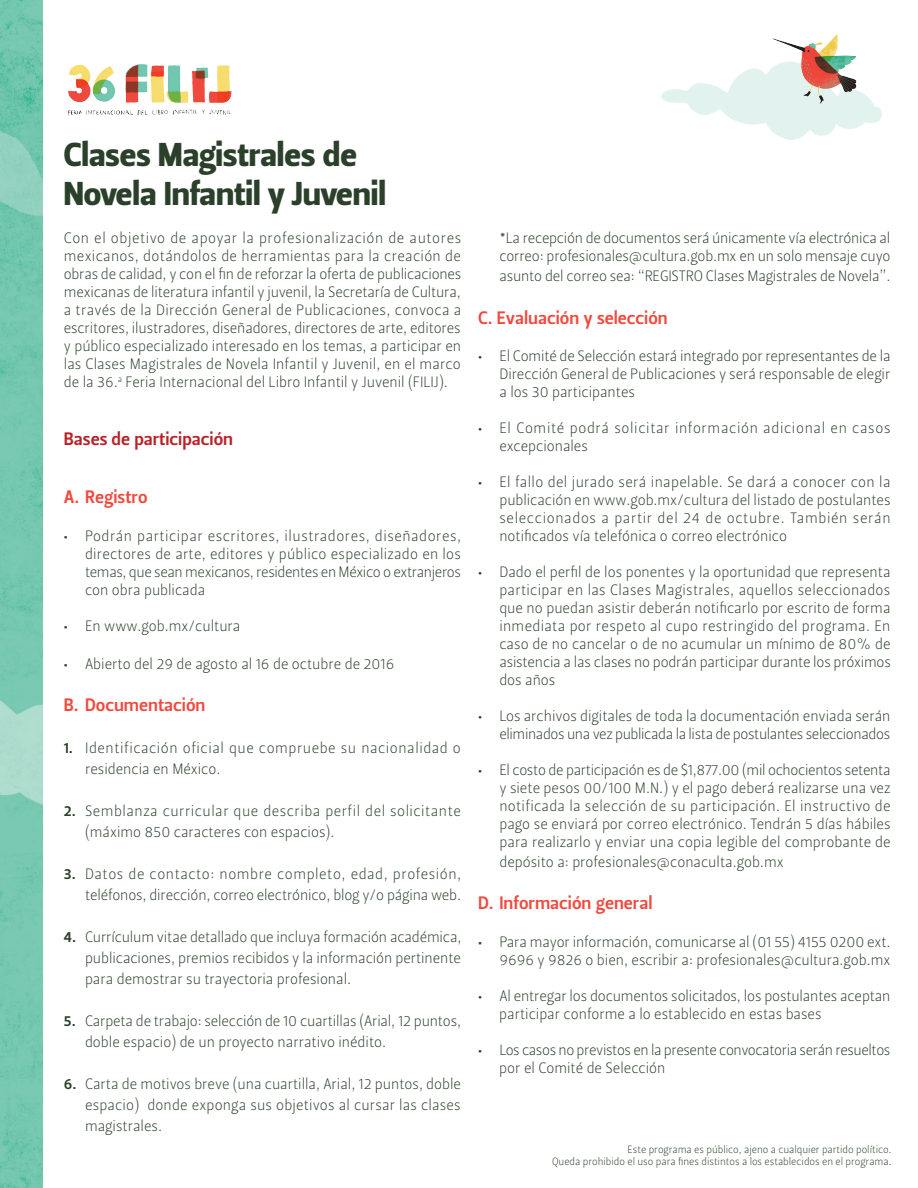
<style>
.page{position:relative;width:918px;height:1188px;background:#fff}
.page>*{position:absolute;margin:0;border:0;box-sizing:border-box;transform-origin:0 0}
.t1{font:33px/39.2px "Leitura Sans Grot 4";color:#2b402b}
.t2{font:18px "Leitura Sans Grot 3";color:#f04a3f}
.t3{font:18px "Leitura Sans Grot 3";color:#bb2025}
.t4{font:15px/18px "Leitura Sans Grot 1";color:#2b402b;text-align:justify}
.t5{font:15px/18px "Leitura Sans Grot 1";letter-spacing:-.025em;color:#2b402b;text-align:right}
.t6{font:15px/21px "Leitura Sans Grot 1";letter-spacing:.035em;color:#2b402b}
.t7{font:15px/18px "Leitura Sans Grot 1";letter-spacing:.045em;color:#2b402b}
.t8{font:10.5px/12.6px "Leitura Sans Grot 1";color:#2b402b;text-align:right}
.s1{font-family:"Leitura Sans Grot 3"}
</style>
<div class="page">
<img style="left:661px;top:68px;width:221px;height:72px">
<img style="left:769px;top:34px;width:94px;height:78px">
<img style="left:68px;top:64px;width:164px;height:36px">
<img style="left:68px;top:100px;width:164px;height:16px">
<img style="left:0;top:0;width:43px;height:1188px">
<h1 class="t1" style="left:64px;top:136px;width:324px">Clases Magistrales de<br>Novela Infantil y Juvenil</h1>
<p class="t4" style="left:64px;top:229px;width:399px">Con el objetivo de apoyar la profesionalización de autores mexicanos, dotándolos de herramientas para la creación de obras de calidad, y con el fin de reforzar la oferta de publicaciones mexicanas de literatura infantil y juvenil, la Secretaría de Cultura, a través de la Dirección General de Publicaciones, convoca a escritores, ilustradores, diseñadores, directores de arte, editores y público especializado interesado en los temas, a participar en las Clases Magistrales de Novela Infantil y Juvenil, en el marco de la 36.<sup>a</sup> Feria Internacional del Libro Infantil y Juvenil (FILIJ).</p>
<p class="t3" style="left:64px;top:428px;width:171px">Bases de participación</p>
<p class="t2" style="left:64px;top:486px;width:85px">A. Registro</p>
<p class="t4" style="left:85px;top:527px;width:378px;text-indent:-21px">• Podrán participar escritores, ilustradores, diseñadores, directores de arte, editores y público especializado en los temas, que sean mexicanos, residentes en México o extranjeros con obra publicada</p>
<p class="t4" style="left:64px;top:617px;width:178px">• En www.gob.mx/cultura</p>
<p class="t4" style="left:64px;top:655px;width:332px">• Abierto del 29 de agosto al 16 de octubre de 2016</p>
<p class="t2" style="left:64px;top:694px;width:143px">B. Documentación</p>
<p class="t6" style="left:85px;top:737px;width:377px;text-indent:-21px"><span class="s1">1.</span> Identificación oficial que compruebe su nacionalidad o residencia en México.</p>
<p class="t6" style="left:85px;top:800px;width:377px;text-indent:-21px"><span class="s1">2.</span> Semblanza curricular que describa perfil del solicitante (máximo 850 caracteres con espacios).</p>
<p class="t4" style="left:64px;top:863px;width:399px;line-height:21px;text-align:right"><span class="s1">3.</span> Datos de contacto: nombre completo, edad, profesión, teléfonos, dirección, correo electrónico, blog y/o página web.</p>
<p class="t4" style="left:85px;top:926px;width:378px;line-height:21px;text-indent:-21px"><span class="s1">4.</span> Currículum vitae detallado que incluya formación académica, publicaciones, premios recibidos y la información pertinente para demostrar su trayectoria profesional.</p>
<p class="t4" style="left:85px;top:1010px;width:378px;line-height:21px;text-indent:-21px"><span class="s1">5.</span> Carpeta de trabajo: selección de 10 cuartillas (Arial, 12 puntos, doble espacio) de un proyecto narrativo inédito.</p>
<p class="t4" style="left:85px;top:1073px;width:378px;line-height:21px;text-indent:-21px"><span class="s1">6.</span> Carta de motivos breve (una cuartilla, Arial, 12 puntos, doble espacio) donde exponga sus objetivos al cursar las clases magistrales.</p>
<p class="t4" style="left:499px;top:229px;width:393px">*La recepción de documentos será únicamente vía electrónica al correo: profesionales@cultura.gob.mx en un solo mensaje cuyo</p>
<p class="t4" style="left:499px;top:267px;width:393px">asunto del correo sea: “REGISTRO Clases Magistrales de Novela”.</p>
<p class="t2" style="left:478px;top:307px;width:191px">C. Evaluación y selección</p>
<p class="t4" style="left:499px;top:348px;width:393px;text-indent:-21px">• El Comité de Selección estará integrado por representantes de la Dirección General de Publicaciones y será responsable de elegir a los 30 participantes</p>
<p class="t7" style="left:499px;top:420px;width:393px;text-indent:-21px">• El Comité podrá solicitar información adicional en casos excepcionales</p>
<p class="t4" style="left:499px;top:474px;width:393px;text-indent:-21px">• El fallo del jurado será inapelable. Se dará a conocer con la publicación en www.gob.mx/cultura del listado de postulantes seleccionados a partir del 24 de octubre. También serán notificados vía telefónica o correo electrónico</p>
<p class="t4" style="left:499px;top:564px;width:393px;text-indent:-21px">• Dado el perfil de los ponentes y la oportunidad que representa participar en las Clases Magistrales, aquellos seleccionados que no puedan asistir deberán notificarlo por escrito de forma inmediata por respeto al cupo restringido del programa. En caso de no cancelar o de no acumular un mínimo de 80% de asistencia a las clases no podrán participar durante los próximos dos años</p>
<p class="t5" style="left:478px;top:708px;width:414px">• Los archivos digitales de toda la documentación enviada serán eliminados una vez publicada la lista de postulantes seleccionados</p>
<p class="t4" style="left:499px;top:762px;width:393px;text-indent:-21px">• El costo de participación es de $1,877.00 (mil ochocientos setenta y siete pesos 00/100 M.N.) y el pago deberá realizarse una vez notificada la selección de su participación. El instructivo de pago se enviará por correo electrónico. Tendrán 5 días hábiles para realizarlo y enviar una copia legible del comprobante de</p>
<p class="t4" style="left:499px;top:853px;width:286px">depósito a: profesionales@conaculta.gob.mx</p>
<p class="t2" style="left:478px;top:893px;width:176px">D. Información general</p>
<p class="t4" style="left:478px;top:933px;width:414px;text-align:right">• Para mayor información, comunicarse al (01 55) 4155 0200 ext.<br>9696 y 9826 o bien, escribir a: profesionales@cultura.gob.mx</p>
<p class="t4" style="left:499px;top:987px;width:393px;text-indent:-21px">• Al entregar los documentos solicitados, los postulantes aceptan participar conforme a lo establecido en estas bases</p>
<p class="t5" style="left:499px;top:1041px;width:393px;text-align:left;text-indent:-21px">• Los casos no previstos en la presente convocatoria serán resueltos por el Comité de Selección</p>
<p class="t8" style="left:552px;top:1143px;width:341px">Este programa es público, ajeno a cualquier partido político.<br>Queda prohibido el uso para fines distintos a los establecidos en el programa.</p>
</div>
